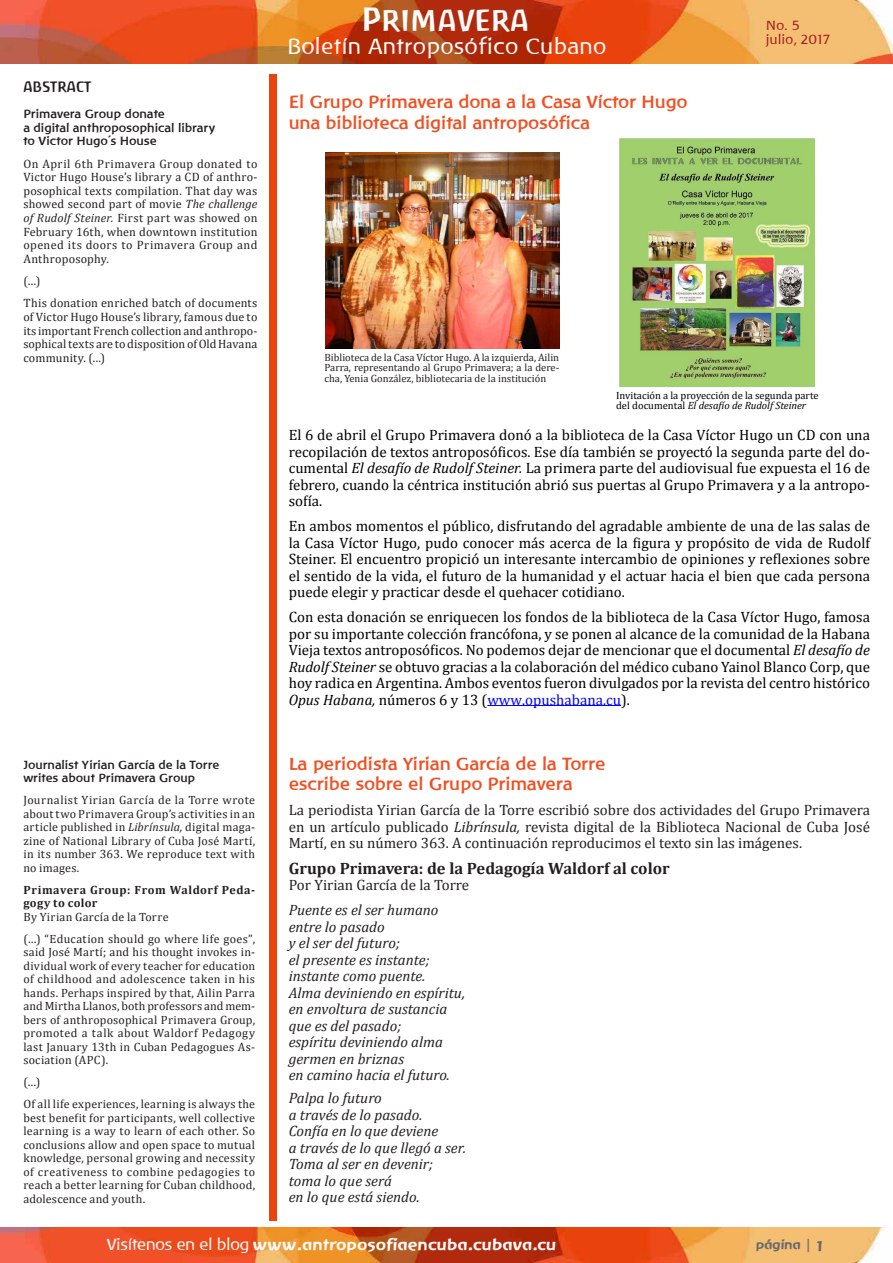
<style>
.page{position:relative;width:893px;height:1263px;background:#fff}
.page>*{position:absolute;margin:0;border:0;box-sizing:border-box;transform-origin:0 0}
.t1{font:30px "Antropos Freefont";letter-spacing:.02em;color:#fdfdfd}
.t2{font:22.5px "Baar Philos";color:#fdfdfd}
.t3{font:700 18px "Baar Philos";color:#f05022}
.t4{font:16.5px "Baar Goetheanis";letter-spacing:.02em;color:#fafafa}
.t5{font:700 16.5px "Cambria";color:#231f20}
.t6{font:15px/16.5px "Cambria";color:#000;text-align:justify}
.t7{font:italic 15px/16.5px "Cambria";color:#231f20}
.t8{font:15px/16.5px "Cambria";color:#231f20;text-align:justify}
.t9{font:15px "Baar Goetheanis";color:#69696c}
.t10{font:13.5px/14.2px "Baar Philos";letter-spacing:-.005em;color:#a61c1f}
.t11{font:13.5px "Antropos Freefont";color:#231f20}
.t12{font:13.5px "Baar Goetheanis";color:#69696c}
.cuerpo_de_txt_de_ab{font:12.15px/13.6px "Cambria";letter-spacing:.015em;color:#231f20;text-align:justify}
.titulo_de_abstractos{font:700 12.15px "Baar Philos";letter-spacing:.005em;color:#231f20}
.cuerpo_de_txt_de_ab-2{font:12px/13.5px "Cambria";letter-spacing:.02em;color:#231f20;text-align:justify}
.titulo_de_abstractos-2{font:700 12px/13.5px "Baar Philos";letter-spacing:.01em;color:#231f20}
.cuerpo_de_txt_de_ab-3{font:700 12px/13.5px "Cambria";letter-spacing:.035em;color:#231f20}
.para_pie_de_foto{font:10.5px/10.5px "Cambria";color:#231f20;text-align:justify}
.para_pie_de_foto-2{font:10.5px/10.5px "Cambria";color:#000}
.s1{font-style:italic}
.s2{color:#00f}
.s3{font-family:"Baar Philos"}
.s4{font-family:"Aparajita";font-size:18px}
</style>
<div class="page">
<img style="left:0;top:0;width:893px;height:64px">
<img style="left:0;top:1227px;width:885px;height:36px">
<div style="left:269px;top:74px;width:8px;height:1146px;background:#e9440c"></div>
<hr style="left:487px;top:705px;width:134px;height:1px;background:#00f">
<img style="left:326px;top:152px;width:233px;height:197px">
<img style="left:619px;top:139px;width:196px;height:247px">
<p class="t11" style="left:23px;top:79px;width:70px">ABSTRACT</p>
<p class="titulo_de_abstractos" style="left:23px;top:107px;width:143px">Primavera Group donate</p>
<p class="titulo_de_abstractos" style="left:23px;top:121px;width:193px">a digital anthroposophical library</p>
<p class="titulo_de_abstractos" style="left:23px;top:134px;width:135px">to Victor Hugo´s House</p>
<p class="cuerpo_de_txt_de_ab" style="left:23px;top:157px;width:236px">On April 6th Primavera Group donated to Victor Hugo House’s library a CD of anthro&shy;posophical texts compilation. That day was showed second part of movie <span class="s1">The challenge of Rudolf Steiner.</span> First part was showed on February 16th, when downtown institution opened its doors to Primavera Group and Anthroposophy.</p>
<p class="cuerpo_de_txt_de_ab" style="left:23px;top:274px;width:19px">(…)</p>
<p class="cuerpo_de_txt_de_ab" style="left:23px;top:296px;width:236px">This donation enriched batch of documents of Victor Hugo House’s library, famous due to its important French collection and anthropo&shy;sophical texts are to disposition of Old Havana community. (...)</p>
<p class="titulo_de_abstractos-2" style="left:23px;top:758px;width:197px">Journalist Yirian García de la Torre writes about Primavera Group</p>
<p class="cuerpo_de_txt_de_ab-2" style="left:23px;top:793px;width:233px">Journalist Yirian García de la Torre wrote about two Primavera Group’s activities in an article published in <span class="s1">Librínsula,</span> digital maga&shy;zine of National Library of Cuba José Martí, in its number 363. We reproduce text with no images.</p>
<p class="cuerpo_de_txt_de_ab-3" style="left:23px;top:882px;width:233px">Primavera Group: From Waldorf Peda&shy;gogy to color</p>
<p class="cuerpo_de_txt_de_ab-2" style="left:23px;top:910px;width:147px">By Yirian García de la Torre</p>
<p class="cuerpo_de_txt_de_ab-2" style="left:23px;top:932px;width:233px">(…) “Education should go where life goes”, said José Martí; and his thought invokes in&shy;dividual work of every teacher for education of childhood and adolescence taken in his hands. Perhaps inspired by that, Ailin Parra and Mirtha Llanos, both professors and mem&shy;bers of anthroposophical Primavera Group, promoted a talk about Waldorf Pedagogy last January 13th in Cuban Pedagogues As&shy;sociation (APC).</p>
<p class="cuerpo_de_txt_de_ab-2" style="left:23px;top:1075px;width:19px">(…)</p>
<p class="cuerpo_de_txt_de_ab-2" style="left:23px;top:1097px;width:233px">Of all life experiences, learning is always the best benefit for participants, well collective learning is a way to learn of each other. So conclusions allow and open space to mutual knowledge, personal growing and necessity of creativeness to combine pedagogies to reach a better learning for Cuban childhood, adolescence and youth.</p>
<h1 class="t1" style="left:363px;top:1px;width:168px">Primavera</h1>
<h2 class="t2" style="left:287px;top:34px;width:321px">Boletín Antroposófico Cubano</h2>
<p class="t3" style="left:289px;top:91px;width:400px">El Grupo Primavera dona a la Casa Víctor Hugo</p>
<p class="t3" style="left:289px;top:112px;width:303px">una biblioteca digital antroposófica</p>
<p class="t10" style="left:766px;top:19px;width:66px">No. 5 julio, 2017</p>
<p class="para_pie_de_foto" style="left:324px;top:352px;width:236px">Biblioteca de la Casa Víctor Hugo. A la izquierda, Ailin Parra, representando al Grupo Primavera; a la dere&shy;cha, Yenia González, bibliotecaria de la institución</p>
<p class="para_pie_de_foto-2" style="left:616px;top:390px;width:204px">Invitación a la proyección de la segunda parte del documental <span class="s1">El desafío de Rudolf Steiner</span></p>
<p class="t6" style="left:289px;top:427px;width:583px">El 6 de abril el Grupo Primavera donó a la biblioteca de la Casa Víctor Hugo un CD con una recopilación de textos antroposóficos. Ese día también se proyectó la segunda parte del do&shy;cumental <span class="s1">El desafío de Rudolf Steiner.</span> La primera parte del audiovisual fue expuesta el 16 de febrero, cuando la céntrica institución abrió sus puertas al Grupo Primavera y a la antropo&shy;sofía.</p>
<p class="t6" style="left:289px;top:518px;width:583px">En ambos momentos el público, disfrutando del agradable ambiente de una de las salas de la Casa Víctor Hugo, pudo conocer más acerca de la figura y propósito de vida de Rudolf Steiner. El encuentro propició un interesante intercambio de opiniones y reflexiones sobre el sentido de la vida, el futuro de la humanidad y el actuar hacia el bien que cada persona puede elegir y practicar desde el quehacer cotidiano.</p>
<p class="t6" style="left:289px;top:609px;width:583px">Con esta donación se enriquecen los fondos de la biblioteca de la Casa Víctor Hugo, famosa por su importante colección francófona, y se ponen al alcance de la comunidad de la Habana Vieja textos antroposóficos. No podemos dejar de mencionar que el documental <span class="s1">El desafío de Rudolf Steiner</span> se obtuvo gracias a la colaboración del médico cubano Yainol Blanco Corp, que hoy radica en Argentina. Ambos eventos fueron divulgados por la revista del centro histórico <span class="s1">Opus Habana,</span> números 6 y 13 (<span class="s2">www.opushabana.cu</span>).</p>
<p class="t3" style="left:289px;top:753px;width:318px">La periodista Yirian García de la Torre</p>
<p class="t3" style="left:289px;top:774px;width:285px">escribe sobre el Grupo Primavera</p>
<p class="t8" style="left:289px;top:802px;width:583px">La periodista Yirian García de la Torre escribió sobre dos actividades del Grupo Primavera en un artículo publicado <span class="s1">Librínsula,</span> revista digital de la Biblioteca Nacional de Cuba José Martí, en su número 363. A continuación reproducimos el texto sin las imágenes.</p>
<p class="t5" style="left:289px;top:856px;width:383px">Grupo Primavera: de la Pedagogía Waldorf al color</p>
<p class="t8" style="left:289px;top:877px;width:182px">Por Yirian García de la Torre</p>
<p class="t7" style="left:289px;top:901px;width:178px">Puente es el ser humano entre lo pasado<br>y el ser del futuro;<br>el presente es instante; instante como puente.<br>Alma deviniendo en espíritu, en envoltura de sustancia que es del pasado;<br>espíritu deviniendo alma germen en briznas<br>en camino hacia el futuro.</p>
<p class="t7" style="left:289px;top:1089px;width:135px">Palpa lo futuro<br>a través de lo pasado.</p>
<p class="t7" style="left:289px;top:1122px;width:179px">Confía en lo que deviene<br>a través de lo que llegó a ser.<br>Toma al ser en devenir; toma lo que será<br>en lo que está siendo.</p>
<p class="t4" style="left:107px;top:1235px;width:452px"><span class="s3">Visítenos en el blog</span> www.antroposofiaencuba.cubava.cu</p>
<p class="t12" style="left:756px;top:1237px;width:56px">página <span class="s4">|</span></p>
<p class="t9" style="left:817px;top:1237px;width:7px">1</p>
</div>
